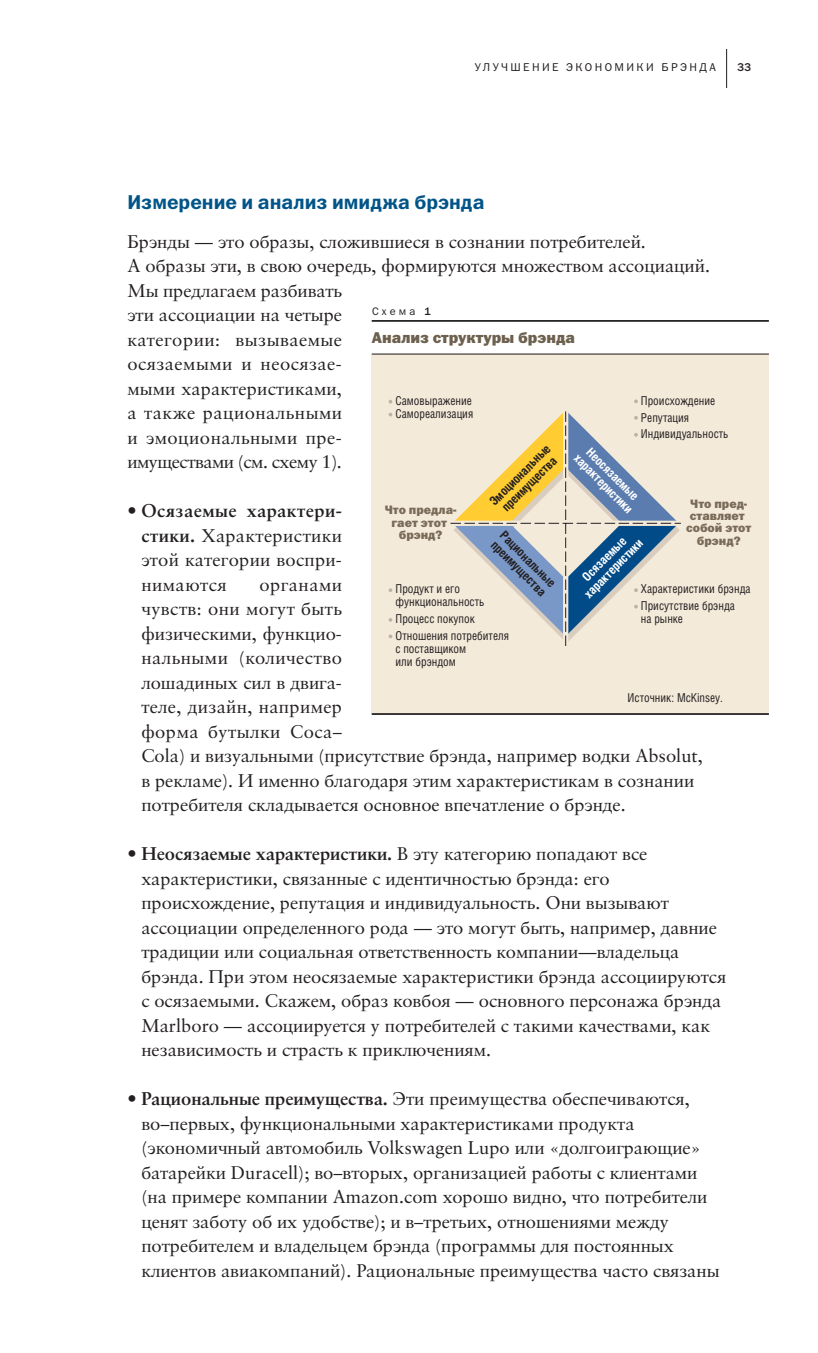
<style>
.page{position:relative;width:818px;height:1353px;background:#fff}
.page>*{position:absolute;margin:0;border:0;box-sizing:border-box;transform-origin:0 0}
.t1{font:20.12px "Franklin Gothic Demi C";color:#005488}
.t2{font:18.38px/24.5px "Sabon Cyr";color:#231f20}
.t3{font:15.75px "Franklin Gothic Heavy C";color:#6d604e}
.t4{font:12.25px/16.6px "Helios Cond";color:#231f20;scale:.95 1}
.t5{font:12.25px/12.2px "Franklin Gothic Heavy C";color:#796b58;text-align:center}
.t6{font:700 12.25px/13.1px "Helios Cond";color:#231f20}
.t7{font:700 12.25px/13.1px "Helios Cond";color:#fff;text-align:center}
.t8{font:11.38px "Franklin Gothic Book C";letter-spacing:.21em;color:#231f20}
.t9{font:11.38px "Franklin Gothic Medium C";color:#231f20}
.t10{font:10.85px "Franklin Gothic Book C";letter-spacing:.29em;color:#231f20}
.s1{font-weight:700}
.s2{font-family:"Franklin Gothic Medium C"}
.s3{font-weight:700;color:#fff}
</style>
<div class="page">
<hr style="left:726px;top:49px;width:1px;height:39px;background:#231f20">
<div style="left:371px;top:354px;width:397px;height:359px;background:#f4eada"></div>
<hr style="left:371px;top:320px;width:397px;height:2px;background:#231f20">
<hr style="left:371px;top:713px;width:397px;height:2px;background:#231f20">
<hr style="left:371px;top:353px;width:397px;height:2px;background:#231f20">
<svg style="left:388px;top:588px;width:4px;height:4px"></svg>
<svg style="left:388px;top:634px;width:4px;height:4px"></svg>
<svg style="left:388px;top:618px;width:4px;height:4px"></svg>
<svg style="left:450px;top:399px;width:230px;height:247px"></svg>
<p class="t8" style="left:474px;top:63px;width:242px">УЛУЧШЕНИЕ ЭКОНОМИКИ БРЭНДА</p>
<p class="t9" style="left:737px;top:63px;width:16px">33</p>
<p class="t1" style="left:127px;top:195px;width:358px">Измерение и анализ имиджа брэнда</p>
<p class="t2" style="left:127px;top:231px;width:584px">Брэнды — это образы, сложившиеся в сознании потребителей.<br>А образы эти, в свою очередь, формируются множеством ассоциаций.<br>Мы предлагаем разбивать<br>эти ассоциации на четыре<br>категории: вызываемые<br>осязаемыми и неосязае-<br>мыми характеристиками,<br>а также рациональными<br>и эмоциональными пре-<br>имуществами (см. схему 1).</p>
<p class="t2" style="left:141px;top:500px;width:202px;text-align:justify;text-indent:-14px"><span class="s1">• Осязаемые характери&shy;стики.</span> Характеристики этой категории воспри&shy;нимаются</p>
<p class="t10" style="left:372px;top:308px;width:60px">Схема <span class="s2">1</span></p>
<p class="t3" style="left:372px;top:331px;width:204px">Анализ структуры брэнда</p>
<p class="t4" style="left:395px;top:395px;width:83px;line-height:13.1px">Самовыражение<br>Самореализация</p>
<p class="t4" style="left:640px;top:394px;width:94px">Происхождение<br>Репутация<br>Индивидуальность</p>
<p class="t6" style="left:487px;top:498px;width:81px;text-align:center;rotate:-45deg">Эмоциональные преимущества</p>
<p class="t7" style="left:589px;top:442px;width:79px;rotate:45deg">Неосязаемые характеристики</p>
<p class="t5" style="left:685px;top:499px;width:67px">Что пред&shy;ставляет собой этот брэнд?</p>
<p class="t5" style="left:384px;top:505px;width:73px">Что предла&shy;гает этот брэнд?</p>
<p class="t6" style="left:506px;top:529px;width:74px;rotate:45deg">Рациональные преимущества</p>
<p class="t7" style="left:572px;top:582px;width:79px;rotate:-45deg">Осязаемые характеристики</p>
<p class="t2" style="left:141px;top:574px;width:202px;text-align:justify;text-indent:118px">органами чувств: они могут быть физическими, функцио&shy;нальными (количество лошадиных сил в двига&shy;теле, дизайн, например форма бутылки Coca–</p>
<p class="t2" style="left:141px;top:745px;width:562px;text-indent:-14px"><span class="s3">•</span> Cola) и визуальными (присутствие брэнда, например водки Absolut, в рекламе). И именно благодаря этим характеристикам в сознании потребителя складывается основное впечатление о брэнде.</p>
<p class="t2" style="left:141px;top:843px;width:586px;text-indent:-14px"><span class="s1">• Неосязаемые характеристики.</span> В эту категорию попадают все характеристики, связанные с идентичностью брэнда: его происхождение, репутация и индивидуальность. Они вызывают ассоциации определенного рода — это могут быть, например, давние традиции или социальная ответственность компании—владельца брэнда. При этом неосязаемые характеристики брэнда ассоциируются с осязаемыми. Скажем, образ ковбоя — основного персонажа брэнда Marlboro — ассоциируется у потребителей с такими качествами, как независимость и страсть к приключениям.</p>
<p class="t2" style="left:141px;top:1088px;width:579px;text-indent:-14px"><span class="s1">• Рациональные преимущества.</span> Эти преимущества обеспечиваются, во–первых, функциональными характеристиками продукта (экономичный автомобиль Volkswagen Lupo или «долгоиграющие» батарейки Duracell); во–вторых, организацией работы с клиентами (на примере компании Amazon.com хорошо видно, что потребители ценят заботу об их удобстве); и в–третьих, отношениями между потребителем и владельцем брэнда (программы для постоянных клиентов авиакомпаний). Рациональные преимущества часто связаны</p>
<p class="t4" style="left:395px;top:583px;width:95px;line-height:13.1px">Продукт и его функциональность</p>
<p class="t4" style="left:395px;top:611px;width:121px">Процесс покупок<br>Отношения потребителя</p>
<p class="t4" style="left:395px;top:643px;width:76px;line-height:13.1px">с поставщиком или брэндом</p>
<p class="t4" style="left:640px;top:582px;width:117px">Характеристики брэнда<br>Присутствие брэнда</p>
<p class="t4" style="left:640px;top:611px;width:46px">на рынке</p>
<p class="t4" style="left:627px;top:691px;width:102px">Источник: McKinsey.</p>
</div>
